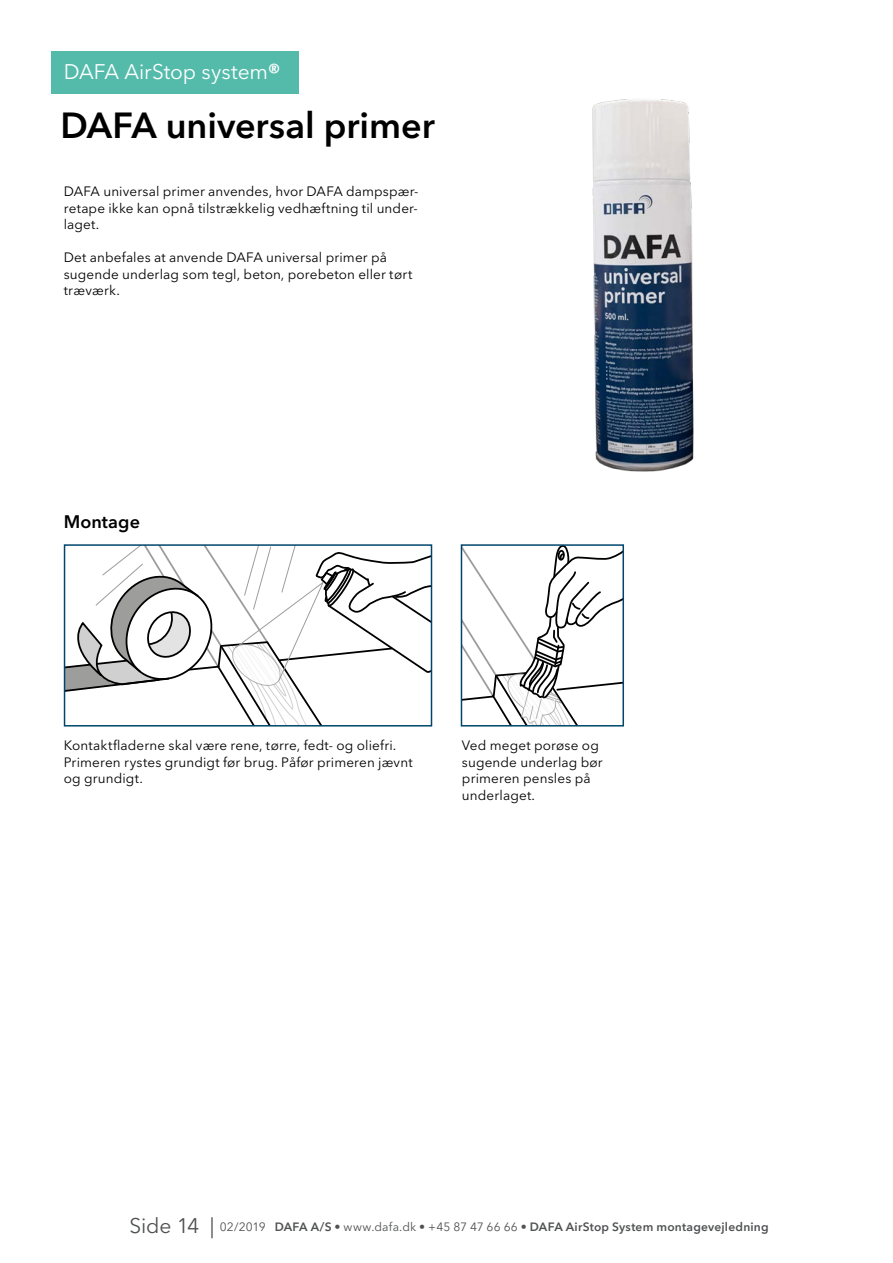
<style>
.page{position:relative;width:893px;height:1263px;background:#fff}
.page>*{position:absolute;margin:0;border:0;box-sizing:border-box;transform-origin:0 0}
.t1{font:600 36px "Avenir Next LT Pro";color:#000}
.t2{font:21px "Avenir Next LT Pro";letter-spacing:-.005em;color:#fff}
.t3{font:600 18px "Avenir Next LT Pro";letter-spacing:.005em;color:#000}
.t4{font:13.5px/16.5px "Avenir Next LT Pro";letter-spacing:.01em;color:#000}
.t5{font:600 12px "Avenir Next LT Pro";letter-spacing:.02em;color:#505152}
.s1{font-family:"Lucida Sans";font-weight:600}
.s2{font-weight:400;font-size:21px}
.s3{font-weight:400}
</style>
<div class="page">
<div style="left:51px;top:51px;width:247px;height:43px;background:#54bbab"></div>
<svg style="left:67px;top:547px;width:362px;height:176px"></svg>
<div style="left:64px;top:544px;width:368px;height:182px;border:2px solid #00456c"></div>
<svg style="left:464px;top:547px;width:157px;height:176px"></svg>
<div style="left:461px;top:544px;width:163px;height:182px;border:2px solid #00456c"></div>
<img style="left:592px;top:99px;width:102px;height:373px">
<h2 class="t2" style="left:64px;top:59px;width:218px">DAFA AirStop system<span class="s1">®</span></h2>
<h1 class="t1" style="left:60px;top:103px;width:376px">DAFA universal primer</h1>
<p class="t4" style="left:64px;top:183px;width:356px;text-align:justify">DAFA universal primer anvendes, hvor DAFA dampspær&shy;retape ikke kan opnå tilstrækkelig vedhæftning til under&shy;laget.</p>
<p class="t4" style="left:64px;top:249px;width:350px">Det anbefales at anvende DAFA universal primer på sugende underlag som tegl, beton, porebeton eller tørt træværk.</p>
<h3 class="t3" style="left:64px;top:511px;width:78px">Montage</h3>
<p class="t4" style="left:64px;top:737px;width:350px">Kontaktfladerne skal være rene, tørre, fedt- og oliefri.<br>Primeren rystes grundigt før brug. Påfør primeren jævnt og grundigt.</p>
<p class="t4" style="left:462px;top:737px;width:142px">Ved meget porøse og sugende underlag bør primeren pensles på underlaget.</p>
<p class="t5" style="left:129px;top:1219px;width:641px"><span class="s2">Side 14 |</span> <span class="s3">02/2019</span> DAFA A/S • <span class="s3">www.dafa.dk</span> • <span class="s3">+45 87 47 66 66</span> • DAFA AirStop System montagevejledning</p>
</div>
